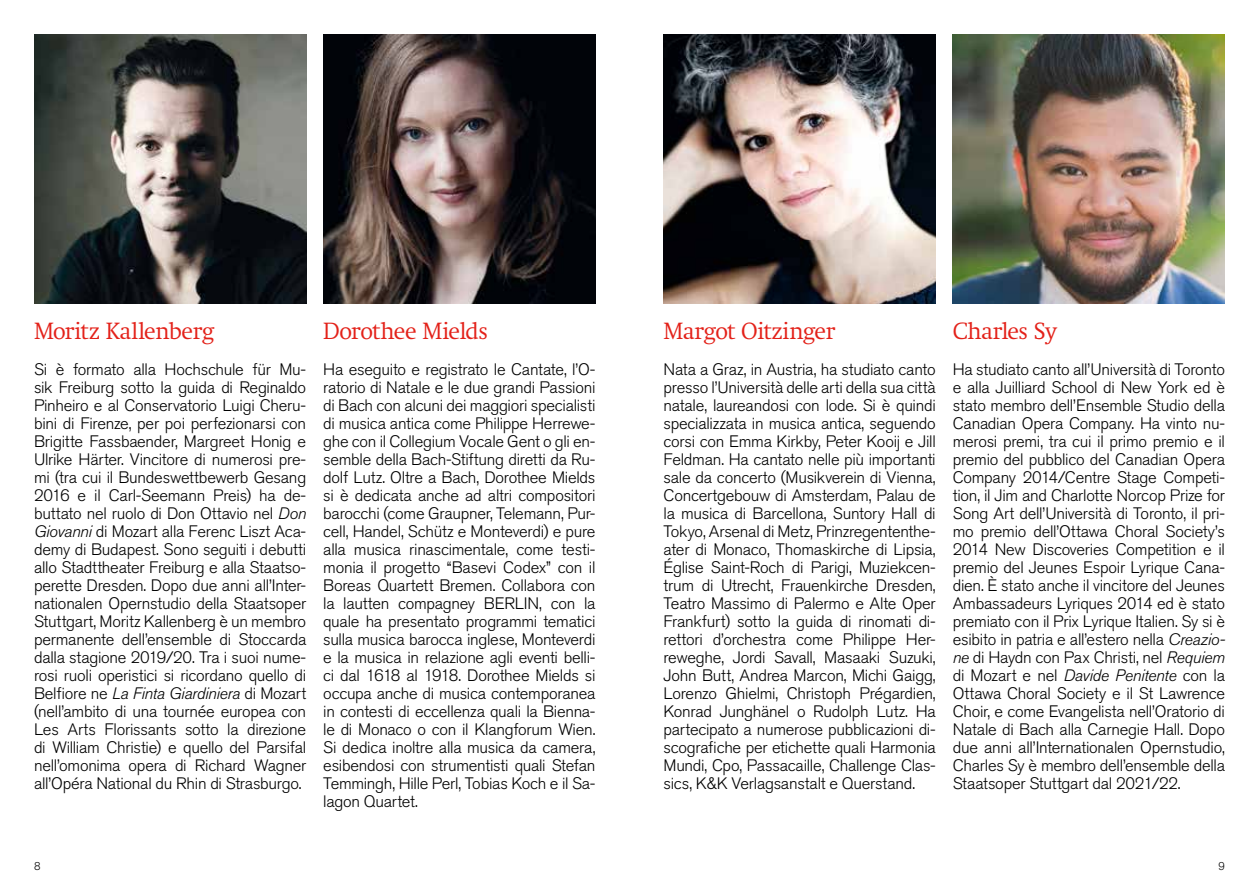
<style>
.page{position:relative;width:1259px;height:893px;background:#fff}
.page>*{position:absolute;margin:0;border:0;box-sizing:border-box;transform-origin:0 0}
.t1{font:300 24px "Swift Neue LT Pro";letter-spacing:-.02em;color:#e32119}
.t2{font:300 16.5px/18px "Akzidenz Grotesk Pro";letter-spacing:-.015em;color:#000;text-align:justify}
.t3{font:300 11.25px "Akzidenz Grotesk Pro";color:#000}
.s1{font-style:italic}
</style>
<div class="page">
<img style="left:34px;top:34px;width:272px;height:269px">
<img style="left:663px;top:34px;width:272px;height:269px">
<img style="left:323px;top:34px;width:272px;height:269px">
<img style="left:952px;top:34px;width:273px;height:269px">
<h1 class="t1" style="left:34px;top:317px;width:182px">Moritz Kallenberg</h1>
<p class="t2" style="left:34px;top:360px;width:274px">Si è formato alla Hochschule für Mu&shy;sik Freiburg sotto la guida di Reginaldo Pinheiro e al Conservatorio Luigi Cheru&shy;bini di Firenze, per poi perfezionarsi con Brigitte Fassbaender, Margreet Honig e Ulrike Härter. Vincitore di numerosi pre&shy;mi (tra cui il Bundeswettbewerb Gesang 2016 e il Carl-Seemann Preis) ha de&shy;buttato nel ruolo di Don Ottavio nel <span class="s1">Don Giovanni</span> di Mozart alla Ferenc Liszt Aca&shy;demy di Budapest. Sono seguiti i debutti allo Stadttheater Freiburg e alla Staatso&shy;perette Dresden. Dopo due anni all’Inter&shy;nationalen Opernstudio della Staatsoper Stuttgart, Moritz Kallenberg è un membro permanente dell’ensemble di Stoccarda dalla stagione 2019/20. Tra i suoi nume&shy;rosi ruoli operistici si ricordano quello di Belfiore ne <span class="s1">La Finta Giardiniera</span> di Mozart (nell’ambito di una tournée europea con Les Arts Florissants sotto la direzione di William Christie) e quello del Parsifal nell’omonima opera di Richard Wagner all’Opéra National du Rhin di Strasburgo.</p>
<h1 class="t1" style="left:323px;top:317px;width:166px">Dorothee Mields</h1>
<p class="t2" style="left:323px;top:360px;width:274px">Ha eseguito e registrato le Cantate, l’O&shy;ratorio di Natale e le due grandi Passioni di Bach con alcuni dei maggiori specialisti di musica antica come Philippe Herrewe&shy;ghe con il Collegium Vocale Gent o gli en&shy;semble della Bach-Stiftung diretti da Ru&shy;dolf Lutz. Oltre a Bach, Dorothee Mields si è dedicata anche ad altri compositori barocchi (come Graupner, Telemann, Pur&shy;cell, Handel, Schütz e Monteverdi) e pure alla musica rinascimentale, come testi&shy;monia il progetto “Basevi Codex” con il Boreas Quartett Bremen. Collabora con la lautten compagney BERLIN, con la quale ha presentato programmi tematici sulla musica barocca inglese, Monteverdi e la musica in relazione agli eventi belli&shy;ci dal 1618 al 1918. Dorothee Mields si occupa anche di musica contemporanea in contesti di eccellenza quali la Bienna&shy;le di Monaco o con il Klangforum Wien.<br>Si dedica inoltre alla musica da camera, esibendosi con strumentisti quali Stefan Temmingh, Hille Perl, Tobias Koch e il Sa&shy;lagon Quartet.</p>
<h1 class="t1" style="left:663px;top:317px;width:173px">Margot Oitzinger</h1>
<p class="t2" style="left:663px;top:360px;width:274px">Nata a Graz, in Austria, ha studiato canto presso l’Università delle arti della sua città natale, laureandosi con lode. Si è quindi specializzata in musica antica, seguendo corsi con Emma Kirkby, Peter Kooij e Jill Feldman. Ha cantato nelle più importanti sale da concerto (Musikverein di Vienna, Concertgebouw di Amsterdam, Palau de la musica di Barcellona, Suntory Hall di Tokyo, Arsenal di Metz, Prinzregententhe&shy;ater di Monaco, Thomaskirche di Lipsia, Église Saint-Roch di Parigi, Muziekcen&shy;trum di Utrecht, Frauenkirche Dresden, Teatro Massimo di Palermo e Alte Oper Frankfurt) sotto la guida di rinomati di&shy;rettori d’orchestra come Philippe Her&shy;reweghe, Jordi Savall, Masaaki Suzuki, John Butt, Andrea Marcon, Michi Gaigg, Lorenzo Ghielmi, Christoph Prégardien, Konrad Junghänel o Rudolph Lutz. Ha partecipato a numerose pubblicazioni di&shy;scografiche per etichette quali Harmonia Mundi, Cpo, Passacaille, Challenge Clas&shy;sics, K&amp;K Verlagsanstalt e Querstand.</p>
<h1 class="t1" style="left:952px;top:317px;width:106px">Charles Sy</h1>
<p class="t2" style="left:952px;top:360px;width:274px">Ha studiato canto all’Università di Toronto e alla Juilliard School di New York ed è stato membro dell’Ensemble Studio della Canadian Opera Company. Ha vinto nu&shy;merosi premi, tra cui il primo premio e il premio del pubblico del Canadian Opera Company 2014/Centre Stage Competi&shy;tion, il Jim and Charlotte Norcop Prize for Song Art dell’Università di Toronto, il pri&shy;mo premio dell’Ottawa Choral Society’s 2014 New Discoveries Competition e il premio del Jeunes Espoir Lyrique Cana&shy;dien. È stato anche il vincitore del Jeunes Ambassadeurs Lyriques 2014 ed è stato premiato con il Prix Lyrique Italien. Sy si è esibito in patria e all’estero nella <span class="s1">Creazio&shy;ne</span> di Haydn con Pax Christi, nel <span class="s1">Requiem </span>di Mozart e nel <span class="s1">Davide Penitente</span> con la Ottawa Choral Society e il St Lawrence Choir, e come Evangelista nell’Oratorio di Natale di Bach alla Carnegie Hall. Dopo due anni all’Internationalen Opernstudio, Charles Sy è membro dell’ensemble della Staatsoper Stuttgart dal 2021/22.</p>
<p class="t3" style="left:34px;top:859px;width:8px">8</p>
<p class="t3" style="left:1218px;top:859px;width:8px">9</p>
</div>
